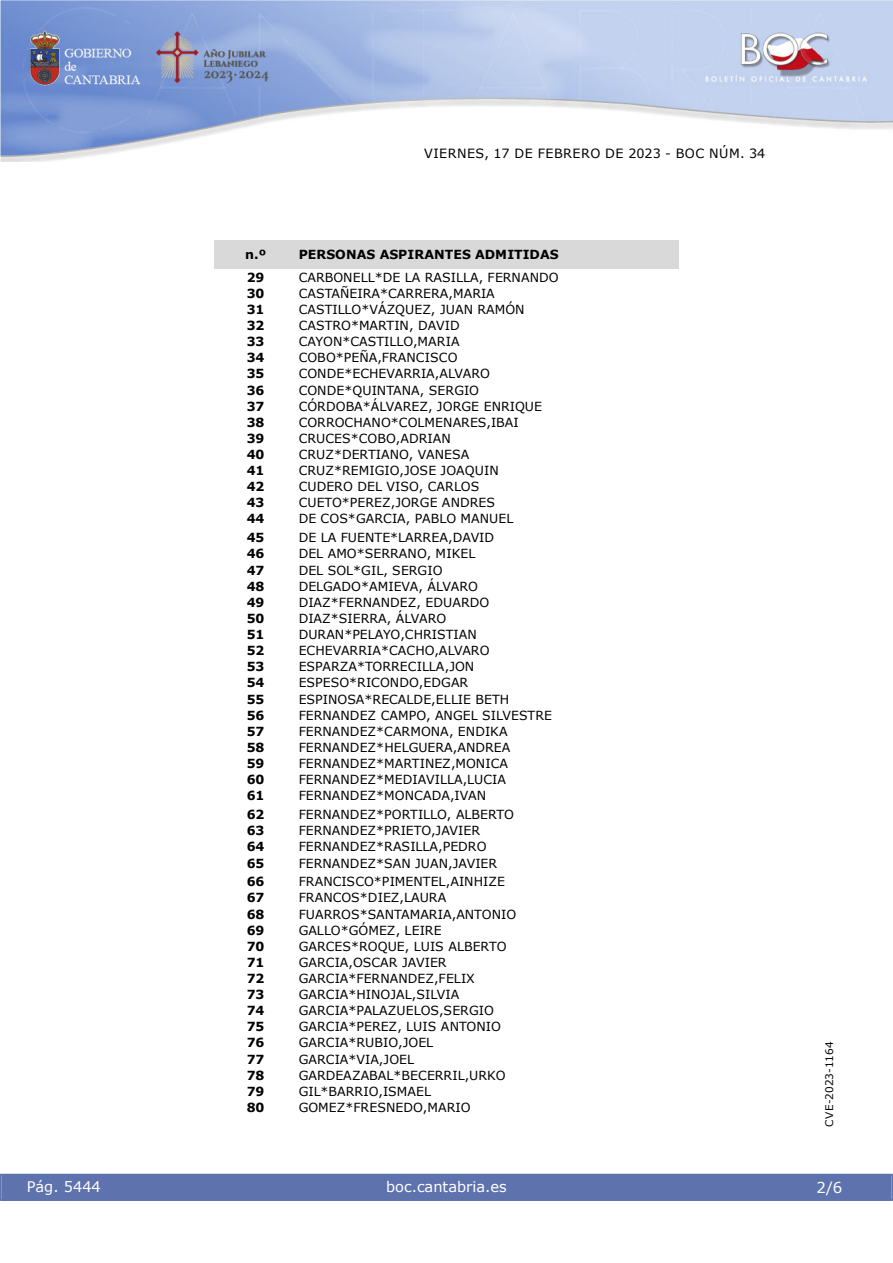
<style>
.page{position:relative;width:893px;height:1263px;background:#fff}
.page>*{position:absolute;margin:0;border:0;box-sizing:border-box;transform-origin:0 0}
.t1{font:15px "Verdana 2";color:#fff}
.t2{font:14.55px "Verdana 2";color:#fff}
.t3{font:12.75px "Verdana 2";letter-spacing:.035em;color:#000}
.t4{font:12.6px "Verdana 2";color:#000}
.t5{font:700 12.6px "Verdana";color:#000}
.t6{font:10.5px "Verdana 2";color:#000}
</style>
<div class="page">
<img style="left:0;top:0;width:893px;height:161px">
<div style="left:1px;top:1174px;width:890px;height:27px;background:#5e73ae"></div>
<div style="left:214px;top:240px;width:83px;height:28px;background:#d9d9d9"></div>
<div style="left:297px;top:240px;width:382px;height:28px;background:#d9d9d9"></div>
<p class="t3" style="left:424px;top:144px;width:342px">VIERNES, 17 DE FEBRERO DE 2023 - BOC NÚM. 34</p>
<p class="t5" style="left:245px;top:246px;width:22px">n.º</p>
<p class="t5" style="left:299px;top:246px;width:262px">PERSONAS ASPIRANTES ADMITIDAS</p>
<p class="t5" style="left:247px;top:268px;width:19px">29</p>
<p class="t4" style="left:299px;top:268px;width:261px">CARBONELL*DE LA RASILLA, FERNANDO</p>
<p class="t5" style="left:247px;top:284px;width:19px">30</p>
<p class="t4" style="left:299px;top:285px;width:198px">CASTAÑEIRA*CARRERA,MARIA</p>
<p class="t5" style="left:247px;top:300px;width:19px">31</p>
<p class="t4" style="left:299px;top:301px;width:227px">CASTILLO*VÁZQUEZ, JUAN RAMÓN</p>
<p class="t5" style="left:247px;top:316px;width:19px">32</p>
<p class="t4" style="left:299px;top:317px;width:163px">CASTRO*MARTIN, DAVID</p>
<p class="t5" style="left:247px;top:333px;width:19px">33</p>
<p class="t4" style="left:299px;top:333px;width:162px">CAYON*CASTILLO,MARIA</p>
<p class="t5" style="left:247px;top:349px;width:19px">34</p>
<p class="t4" style="left:299px;top:349px;width:160px">COBO*PEÑA,FRANCISCO</p>
<p class="t5" style="left:247px;top:365px;width:19px">35</p>
<p class="t4" style="left:299px;top:365px;width:193px">CONDE*ECHEVARRIA,ALVARO</p>
<p class="t5" style="left:247px;top:381px;width:19px">36</p>
<p class="t4" style="left:299px;top:381px;width:182px">CONDE*QUINTANA, SERGIO</p>
<p class="t5" style="left:247px;top:397px;width:19px">37</p>
<p class="t4" style="left:299px;top:397px;width:245px">CÓRDOBA*ÁLVAREZ, JORGE ENRIQUE</p>
<p class="t5" style="left:247px;top:413px;width:19px">38</p>
<p class="t4" style="left:299px;top:413px;width:222px">CORROCHANO*COLMENARES,IBAI</p>
<p class="t5" style="left:247px;top:429px;width:19px">39</p>
<p class="t4" style="left:299px;top:430px;width:154px">CRUCES*COBO,ADRIAN</p>
<p class="t5" style="left:247px;top:445px;width:19px">40</p>
<p class="t4" style="left:299px;top:446px;width:172px">CRUZ*DERTIANO, VANESA</p>
<p class="t5" style="left:247px;top:462px;width:19px">41</p>
<p class="t4" style="left:299px;top:462px;width:202px">CRUZ*REMIGIO,JOSE JOAQUIN</p>
<p class="t5" style="left:247px;top:478px;width:19px">42</p>
<p class="t4" style="left:299px;top:478px;width:182px">CUDERO DEL VISO, CARLOS</p>
<p class="t5" style="left:247px;top:494px;width:19px">43</p>
<p class="t4" style="left:299px;top:494px;width:198px">CUETO*PEREZ,JORGE ANDRES</p>
<p class="t5" style="left:247px;top:510px;width:19px">44</p>
<p class="t4" style="left:299px;top:510px;width:216px">DE COS*GARCIA, PABLO MANUEL</p>
<p class="t5" style="left:247px;top:529px;width:19px">45</p>
<p class="t4" style="left:299px;top:529px;width:197px">DE LA FUENTE*LARREA,DAVID</p>
<p class="t5" style="left:247px;top:545px;width:19px">46</p>
<p class="t4" style="left:299px;top:545px;width:178px">DEL AMO*SERRANO, MIKEL</p>
<p class="t5" style="left:247px;top:561px;width:19px">47</p>
<p class="t4" style="left:299px;top:561px;width:145px">DEL SOL*GIL, SERGIO</p>
<p class="t5" style="left:247px;top:577px;width:19px">48</p>
<p class="t4" style="left:299px;top:577px;width:181px">DELGADO*AMIEVA, ÁLVARO</p>
<p class="t5" style="left:247px;top:593px;width:19px">49</p>
<p class="t4" style="left:299px;top:594px;width:192px">DIAZ*FERNANDEZ, EDUARDO</p>
<p class="t5" style="left:247px;top:609px;width:19px">50</p>
<p class="t4" style="left:299px;top:610px;width:149px">DIAZ*SIERRA, ÁLVARO</p>
<p class="t5" style="left:247px;top:625px;width:19px">51</p>
<p class="t4" style="left:299px;top:626px;width:180px">DURAN*PELAYO,CHRISTIAN</p>
<p class="t5" style="left:247px;top:642px;width:19px">52</p>
<p class="t4" style="left:299px;top:642px;width:192px">ECHEVARRIA*CACHO,ALVARO</p>
<p class="t5" style="left:247px;top:658px;width:19px">53</p>
<p class="t4" style="left:299px;top:658px;width:177px">ESPARZA*TORRECILLA,JON</p>
<p class="t5" style="left:247px;top:674px;width:19px">54</p>
<p class="t4" style="left:299px;top:674px;width:171px">ESPESO*RICONDO,EDGAR</p>
<p class="t5" style="left:247px;top:690px;width:19px">55</p>
<p class="t4" style="left:299px;top:690px;width:212px">ESPINOSA*RECALDE,ELLIE BETH</p>
<p class="t5" style="left:247px;top:706px;width:19px">56</p>
<p class="t4" style="left:299px;top:706px;width:255px">FERNANDEZ CAMPO, ANGEL SILVESTRE</p>
<p class="t5" style="left:247px;top:722px;width:19px">57</p>
<p class="t4" style="left:299px;top:722px;width:210px">FERNANDEZ*CARMONA, ENDIKA</p>
<p class="t5" style="left:247px;top:738px;width:19px">58</p>
<p class="t4" style="left:299px;top:739px;width:213px">FERNANDEZ*HELGUERA,ANDREA</p>
<p class="t5" style="left:247px;top:754px;width:19px">59</p>
<p class="t4" style="left:299px;top:755px;width:211px">FERNANDEZ*MARTINEZ,MONICA</p>
<p class="t5" style="left:247px;top:770px;width:19px">60</p>
<p class="t4" style="left:299px;top:771px;width:209px">FERNANDEZ*MEDIAVILLA,LUCIA</p>
<p class="t5" style="left:247px;top:787px;width:19px">61</p>
<p class="t4" style="left:299px;top:787px;width:189px">FERNANDEZ*MONCADA,IVAN</p>
<p class="t5" style="left:247px;top:806px;width:19px">62</p>
<p class="t4" style="left:299px;top:806px;width:217px">FERNANDEZ*PORTILLO, ALBERTO</p>
<p class="t5" style="left:247px;top:822px;width:19px">63</p>
<p class="t4" style="left:299px;top:822px;width:183px">FERNANDEZ*PRIETO,JAVIER</p>
<p class="t5" style="left:247px;top:838px;width:19px">64</p>
<p class="t4" style="left:299px;top:838px;width:189px">FERNANDEZ*RASILLA,PEDRO</p>
<p class="t5" style="left:247px;top:854px;width:19px">65</p>
<p class="t4" style="left:299px;top:854px;width:200px">FERNANDEZ*SAN JUAN,JAVIER</p>
<p class="t5" style="left:247px;top:873px;width:19px">66</p>
<p class="t4" style="left:299px;top:873px;width:208px">FRANCISCO*PIMENTEL,AINHIZE</p>
<p class="t5" style="left:247px;top:889px;width:19px">67</p>
<p class="t4" style="left:299px;top:889px;width:149px">FRANCOS*DIEZ,LAURA</p>
<p class="t5" style="left:247px;top:905px;width:19px">68</p>
<p class="t4" style="left:299px;top:905px;width:219px">FUARROS*SANTAMARIA,ANTONIO</p>
<p class="t5" style="left:247px;top:921px;width:19px">69</p>
<p class="t4" style="left:299px;top:921px;width:144px">GALLO*GÓMEZ, LEIRE</p>
<p class="t5" style="left:247px;top:937px;width:19px">70</p>
<p class="t4" style="left:299px;top:937px;width:209px">GARCES*ROQUE, LUIS ALBERTO</p>
<p class="t5" style="left:247px;top:953px;width:19px">71</p>
<p class="t4" style="left:299px;top:954px;width:149px">GARCIA,OSCAR JAVIER</p>
<p class="t5" style="left:247px;top:969px;width:19px">72</p>
<p class="t4" style="left:299px;top:970px;width:178px">GARCIA*FERNANDEZ,FELIX</p>
<p class="t5" style="left:247px;top:986px;width:19px">73</p>
<p class="t4" style="left:299px;top:986px;width:162px">GARCIA*HINOJAL,SILVIA</p>
<p class="t5" style="left:247px;top:1002px;width:19px">74</p>
<p class="t4" style="left:299px;top:1002px;width:197px">GARCIA*PALAZUELOS,SERGIO</p>
<p class="t5" style="left:247px;top:1018px;width:19px">75</p>
<p class="t4" style="left:299px;top:1018px;width:204px">GARCIA*PEREZ, LUIS ANTONIO</p>
<p class="t5" style="left:247px;top:1034px;width:19px">76</p>
<p class="t4" style="left:299px;top:1034px;width:136px">GARCIA*RUBIO,JOEL</p>
<p class="t5" style="left:247px;top:1050px;width:19px">77</p>
<p class="t4" style="left:299px;top:1050px;width:117px">GARCIA*VIA,JOEL</p>
<p class="t5" style="left:247px;top:1066px;width:19px">78</p>
<p class="t4" style="left:299px;top:1066px;width:209px">GARDEAZABAL*BECERRIL,URKO</p>
<p class="t5" style="left:247px;top:1082px;width:19px">79</p>
<p class="t4" style="left:299px;top:1082px;width:134px">GIL*BARRIO,ISMAEL</p>
<p class="t5" style="left:247px;top:1098px;width:19px">80</p>
<p class="t4" style="left:299px;top:1099px;width:173px">GOMEZ*FRESNEDO,MARIO</p>
<p class="t2" style="left:27px;top:1177px;width:76px">Pág. 5444</p>
<p class="t2" style="left:386px;top:1177px;width:122px">boc.cantabria.es</p>
<p class="t6" style="left:822px;top:1126px;width:87px;rotate:-90deg">CVE-2023-1164</p>
<p class="t1" style="left:816px;top:1177px;width:27px">2/6</p>
</div>
